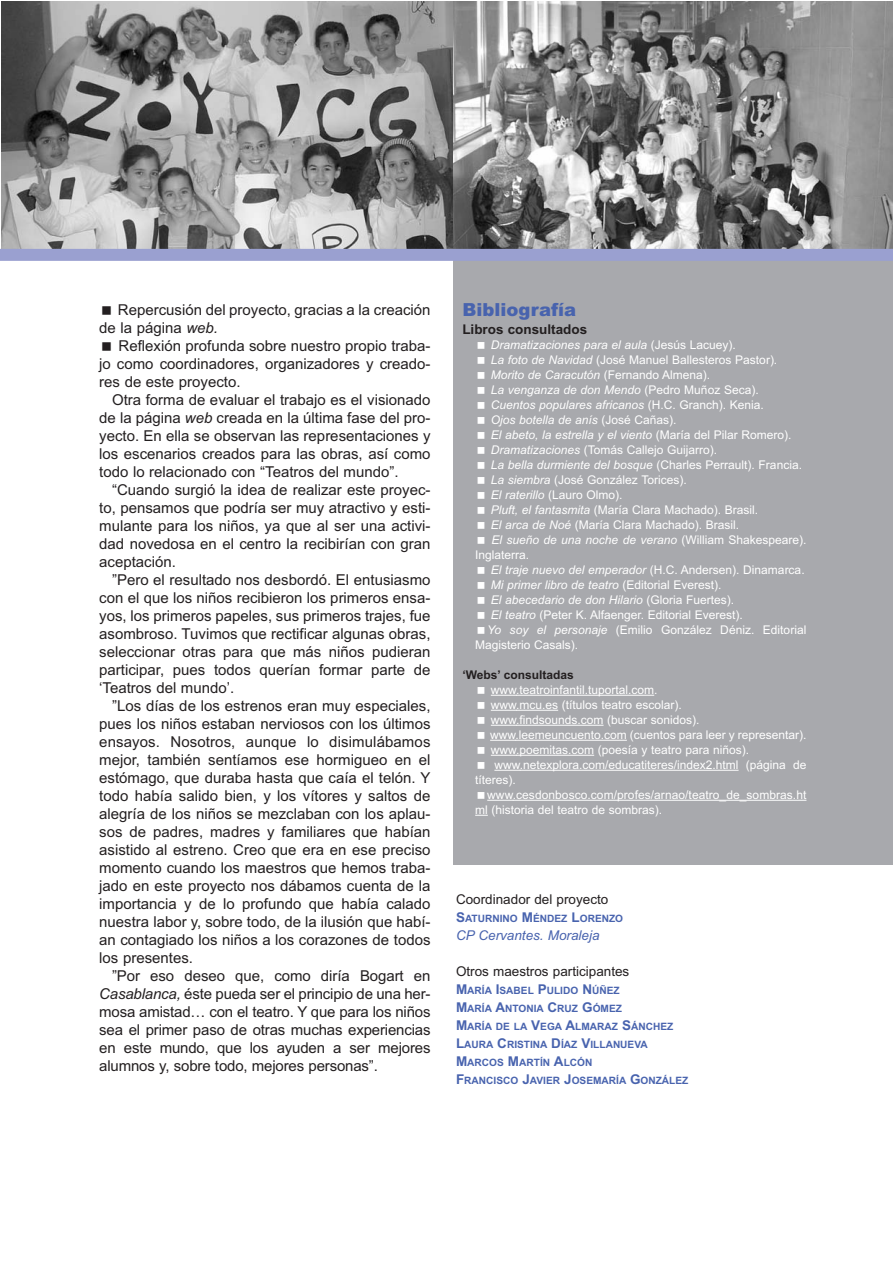
<style>
.page{position:relative;width:893px;height:1263px;background:#fff}
.page>*{position:absolute;margin:0;border:0;box-sizing:border-box;transform-origin:0 0}
.t1{font:900 18px "Arial";color:#4863ae}
.t2{font:15px/18px "Arial MS";color:#231f20;text-align:justify}
.t3{font:13.5px "Arial MS";color:#231f20}
.t4{font:13.5px "Arial Italic MS";color:#4863ae}
.t5{font:13.5px "Arial Bold MS";color:#231f20}
.t6{font:12px/15px "Arial MS";color:#fff}
.t7{font:12px/15px "Arial Italic MS";color:#fff}
.t8{font:12px "Arial Bold MS";color:#231f20}
.t9{font:10.2px/18px "Arial Bold MS";color:#4863ae}
.s1{font-family:"Arial Italic MS"}
.s2{font-family:"Arial MS"}
.s3{font-size:13.5px}
</style>
<div class="page">
<div style="left:454px;top:256px;width:438px;height:608px;background:#a8a9ad"></div>
<img style="left:453px;top:1px;width:439px;height:248px">
<svg style="left:491px;top:695px;width:25px;height:1px"></svg>
<hr style="left:516px;top:695px;width:138px;height:1px;background:#fff">
<svg style="left:491px;top:710px;width:25px;height:1px"></svg>
<hr style="left:516px;top:710px;width:42px;height:1px;background:#fff">
<svg style="left:491px;top:725px;width:25px;height:1px"></svg>
<hr style="left:516px;top:725px;width:88px;height:1px;background:#fff">
<svg style="left:490px;top:740px;width:25px;height:1px"></svg>
<hr style="left:515px;top:740px;width:112px;height:1px;background:#fff">
<svg style="left:491px;top:755px;width:25px;height:1px"></svg>
<hr style="left:516px;top:755px;width:78px;height:1px;background:#fff">
<svg style="left:494px;top:770px;width:26px;height:1px"></svg>
<hr style="left:520px;top:770px;width:219px;height:1px;background:#fff">
<hr style="left:513px;top:800px;width:293px;height:1px;background:#fff">
<svg style="left:475px;top:815px;width:13px;height:1px"></svg>
<svg style="left:1px;top:1px;width:452px;height:248px;background:#929292"></svg>
<div style="left:0;top:249px;width:892px;height:12px;background:#9aa0d0"></div>
<svg style="left:487px;top:799px;width:26px;height:2px"></svg>
<p class="t2" style="left:99px;top:301px;width:333px;text-indent:19px">Repercusión del proyecto, gracias a la creación de la página <span class="s1">web.</span></p>
<p class="t2" style="left:99px;top:337px;width:333px;text-indent:19px">Reflexión profunda sobre nuestro propio traba&shy;jo como coordinadores, organizadores y creado&shy;res de este proyecto.</p>
<p class="t2" style="left:99px;top:391px;width:333px;text-indent:13px">Otra forma de evaluar el trabajo es el visionado de la página <span class="s1">web</span> creada en la última fase del pro&shy;yecto. En ella se observan las representaciones y los escenarios creados para las obras, así como todo lo relacionado con “Teatros del mundo”.</p>
<p class="t2" style="left:99px;top:481px;width:333px;text-indent:13px">“Cuando surgió la idea de realizar este proyec&shy;to, pensamos que podría ser muy atractivo y esti&shy;mulante para los niños, ya que al ser una activi&shy;dad novedosa en el centro la recibirían con gran aceptación.</p>
<p class="t2" style="left:99px;top:571px;width:333px;text-indent:13px">”Pero el resultado nos desbordó. El entusiasmo con el que los niños recibieron los primeros ensa&shy;yos, los primeros papeles, sus primeros trajes, fue asombroso. Tuvimos que rectificar algunas obras, seleccionar otras para que más niños pudieran participar, pues todos querían formar parte de ‘Teatros del mundo’.</p>
<p class="t2" style="left:99px;top:697px;width:333px;text-indent:13px">”Los días de los estrenos eran muy especiales, pues los niños estaban nerviosos con los últimos ensayos. Nosotros, aunque lo disimulábamos mejor, también sentíamos ese hormigueo en el estómago, que duraba hasta que caía el telón. Y todo había salido bien, y los vítores y saltos de alegría de los niños se mezclaban con los aplau&shy;sos de padres, madres y familiares que habían asistido al estreno. Creo que era en ese preciso momento cuando los maestros que hemos traba&shy;jado en este proyecto nos dábamos cuenta de la importancia y de lo profundo que había calado nuestra labor y, sobre todo, de la ilusión que habí&shy;an contagiado los niños a los corazones de todos los presentes.</p>
<p class="t2" style="left:99px;top:967px;width:333px;text-indent:13px">”Por eso deseo que, como diría Bogart en <span class="s1">Casablanca,</span> éste pueda ser el principio de una her&shy;mosa amistad… con el teatro. Y que para los niños sea el primer paso de otras muchas experiencias en este mundo, que los ayuden a ser mejores alumnos y, sobre todo, mejores personas”.</p>
<p class="t1" style="left:462px;top:299px;width:115px">Bibliografía</p>
<p class="t5" style="left:462px;top:321px;width:126px">Libros consultados</p>
<p class="t7" style="left:491px;top:337px;width:247px">Dramatizaciones para el aula <span class="s2">(Jesús Lacuey).</span></p>
<p class="t6" style="left:491px;top:352px;width:288px"><span class="s1">La foto de Navidad</span> (José Manuel Ballesteros Pastor).</p>
<p class="t7" style="left:491px;top:367px;width:302px">Morito de Caracutón <span class="s2">(Fernando Almena).<br></span>La venganza de don Mendo <span class="s2">(Pedro Muñoz Seca).<br></span>Cuentos populares africanos <span class="s2">(H.C. Granch). Kenia.<br></span>Ojos botella de anís <span class="s2">(José Cañas).<br></span>El abeto, la estrella y el viento <span class="s2">(María del Pilar Romero).</span></p>
<p class="t6" style="left:491px;top:442px;width:313px"><span class="s1">Dramatizaciones</span> (Tomás Callejo Guijarro).<br><span class="s1">La bella durmiente del bosque</span> (Charles Perrault). Francia.<br><span class="s1">La siembra</span> (José González Torices).<br><span class="s1">El raterillo</span> (Lauro Olmo).<br><span class="s1">Pluft, el fantasmita</span> (María Clara Machado). Brasil.<br><span class="s1">El arca de Noé</span> (María Clara Machado). Brasil.</p>
<p class="t7" style="left:491px;top:532px;width:316px">El sueño de una noche de verano <span class="s2">(William Shakespeare).</span></p>
<p class="t6" style="left:491px;top:547px;width:315px;text-indent:-16px">Inglaterra.<br><span class="s1">El traje nuevo del emperador</span> (H.C. Andersen). Dinamarca.</p>
<p class="t7" style="left:491px;top:577px;width:245px">Mi primer libro de teatro <span class="s2">(Editorial Everest).<br></span>El abecedario de don Hilario <span class="s2">(Gloria Fuertes).</span></p>
<p class="t6" style="left:491px;top:607px;width:254px"><span class="s1">El teatro</span> (Peter K. Alfaenger. Editorial Everest).</p>
<p class="t6" style="left:487px;top:622px;width:321px"><span class="s1">Yo soy el personaje</span> (Emilio González Déniz. Editorial</p>
<p class="t6" style="left:475px;top:637px;width:105px">Magisterio Casals).</p>
<p class="t8" style="left:462px;top:668px;width:113px">‘Webs’ consultadas</p>
<p class="t6" style="left:491px;top:682px;width:168px">www.teatroinfantil.tuportal.com.</p>
<p class="t6" style="left:491px;top:697px;width:193px">www.mcu.es (títulos teatro escolar).</p>
<p class="t6" style="left:491px;top:712px;width:210px">www.findsounds.com (buscar sonidos).</p>
<p class="t6" style="left:490px;top:727px;width:318px">www.leemeuncuento.com (cuentos para leer y representar).</p>
<p class="t6" style="left:491px;top:742px;width:260px">www.poemitas.com (poesía y teatro para niños).</p>
<p class="t6" style="left:494px;top:757px;width:314px">www.netexplora.com/educatiteres/index2.html (página de</p>
<p class="t6" style="left:475px;top:772px;width:42px">títeres).</p>
<p class="t6" style="left:487px;top:787px;width:321px">www.cesdonbosco.com/profes/arnao/teatro_de_sombras.ht</p>
<p class="t6" style="left:475px;top:802px;width:189px">ml (historia del teatro de sombras).</p>
<p class="t3" style="left:456px;top:891px;width:154px">Coordinador del proyecto</p>
<p class="t9" style="left:456px;top:909px;width:169px"><span class="s3">S</span>ATURNINO <span class="s3">M</span>ÉNDEZ <span class="s3">L</span>ORENZO</p>
<p class="t4" style="left:456px;top:927px;width:145px">CP Cervantes. Moraleja</p>
<p class="t3" style="left:456px;top:963px;width:175px">Otros maestros participantes</p>
<p class="t9" style="left:456px;top:981px;width:234px"><span class="s3">M</span>ARÍA <span class="s3">I</span>SABEL <span class="s3">P</span>ULIDO <span class="s3">N</span>ÚÑEZ<br><span class="s3">M</span>ARÍA <span class="s3">A</span>NTONIA <span class="s3">C</span>RUZ <span class="s3">G</span>ÓMEZ<br><span class="s3">M</span>ARÍA DE LA <span class="s3">V</span>EGA <span class="s3">A</span>LMARAZ <span class="s3">S</span>ÁNCHEZ<br><span class="s3">L</span>AURA <span class="s3">C</span>RISTINA <span class="s3">D</span>ÍAZ <span class="s3">V</span>ILLANUEVA<br><span class="s3">M</span>ARCOS <span class="s3">M</span>ARTÍN <span class="s3">A</span>LCÓN<br><span class="s3">F</span>RANCISCO <span class="s3">J</span>AVIER <span class="s3">J</span>OSEMARÍA <span class="s3">G</span>ONZÁLEZ</p>
</div>
